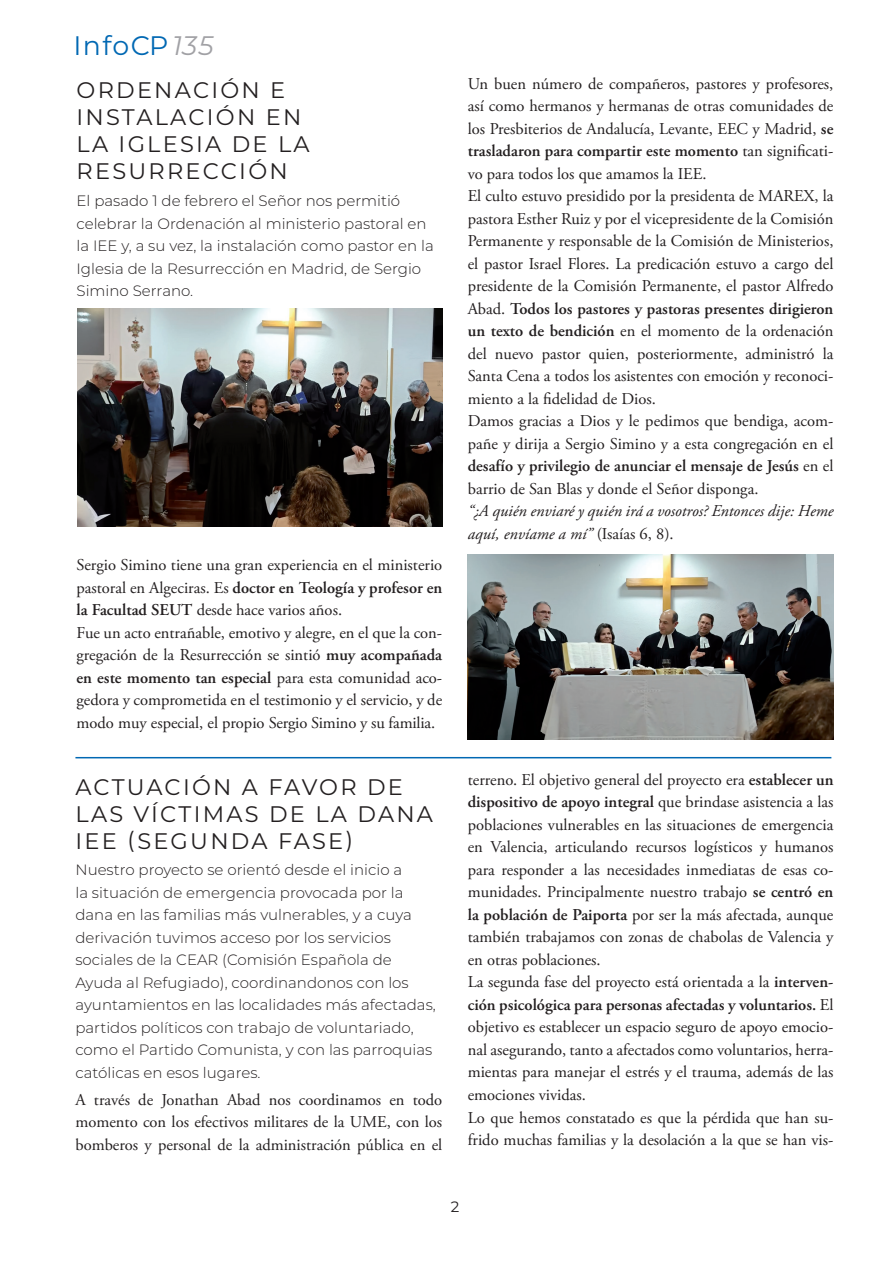
<style>
.page{position:relative;width:893px;height:1263px;background:#fff}
.page>*{position:absolute;margin:0;border:0;box-sizing:border-box;transform-origin:0 0}
.t1{font:26.85px "Montserrat";letter-spacing:.05em;color:#0168b3}
.t2{font:22.5px/27px "Montserrat";letter-spacing:.1em;color:#231f20}
.t3{font:16.5px/22.5px "Adobe Garamond Pro";color:#231f20}
.t4{font:italic 16.5px/22.5px "Adobe Garamond Pro";color:#231f20}
.t5{font:300 15px/22.5px "Montserrat";color:#231f20}
.t6{font:15px "Montserrat";color:#231f20}
.s1{font-style:italic;color:#a1a1a5}
.s2{font-weight:600}
.s3{font-style:normal}
</style>
<div class="page">
<hr style="left:75px;top:757px;width:756px;height:1px;background:#0168b3">
<img style="left:77px;top:309px;width:366px;height:218px">
<img style="left:468px;top:554px;width:365px;height:186px">
<h1 class="t1" style="left:73px;top:27px;width:142px">InfoCP<span class="s1">135</span></h1>
<h2 class="t2" style="left:77px;top:76px;width:235px">ORDENACIÓN E<br>INSTALACIÓN EN<br>LA IGLESIA DE LA<br>RESURRECCIÓN</h2>
<p class="t5" style="left:77px;top:189px;width:359px">El pasado 1 de febrero el Señor nos permitió celebrar la Ordenación al ministerio pastoral en la IEE y, a su vez, la instalación como pastor en la Iglesia de la Resurrección en Madrid, de Sergio Simino Serrano.</p>
<p class="t3" style="left:77px;top:554px;width:367px">Sergio Simino tiene una gran experiencia en el ministerio pastoral en Algeciras. Es <span class="s2">doctor en Teología y profesor en la Facultad SEUT</span> desde hace varios años.<br>Fue un acto entrañable, emotivo y alegre, en el que la con&shy;gregación de la Resurrección se sintió <span class="s2">muy acompañada en este momento tan especial</span> para esta comunidad aco&shy;gedora y comprometida en el testimonio y el servicio, y de modo muy especial, el propio Sergio Simino y su familia.</p>
<h2 class="t2" style="left:75px;top:772px;width:359px">ACTUACIÓN A FAVOR DE<br>LAS VÍCTIMAS DE LA DANA<br>IEE (SEGUNDA FASE)</h2>
<p class="t5" style="left:75px;top:858px;width:362px">Nuestro proyecto se orientó desde el inicio a<br>la situación de emergencia provocada por la dana en las familias más vulnerables, y a cuya derivación tuvimos acceso por los servicios sociales de la CEAR (Comisión Española de Ayuda al Refugiado), coordinandonos con los ayuntamientos en las localidades más afectadas, partidos políticos con trabajo de voluntariado, como el Partido Comunista, y con las parroquias católicas en esos lugares.</p>
<p class="t3" style="left:75px;top:1089px;width:368px;text-align:justify">A través de Jonathan Abad nos coordinamos en todo momento con los efectivos militares de la UME, con los bomberos y personal de la administración pública en el</p>
<p class="t3" style="left:468px;top:73px;width:367px">Un buen número de compañeros, pastores y profesores, así como hermanos y hermanas de otras comunidades de los Presbiterios de Andalucía, Levante, EEC y Madrid, <span class="s2">se trasladaron para compartir este momento</span> tan significati&shy;vo para todos los que amamos la IEE.<br>El culto estuvo presidido por la presidenta de MAREX, la pastora Esther Ruiz y por el vicepresidente de la Comisión Permanente y responsable de la Comisión de Ministerios, el pastor Israel Flores. La predicación estuvo a cargo del presidente de la Comisión Permanente, el pastor Alfredo Abad. <span class="s2">Todos los pastores y pastoras presentes dirigieron un texto de bendición</span> en el momento de la ordenación del nuevo pastor quien, posteriormente, administró la Santa Cena a todos los asistentes con emoción y reconoci&shy;miento a la fidelidad de Dios.<br>Damos gracias a Dios y le pedimos que bendiga, acom&shy;pañe y dirija a Sergio Simino y a esta congregación en el <span class="s2">desafío y privilegio de anunciar el mensaje de Jesús</span> en el barrio de San Blas y donde el Señor disponga.</p>
<p class="t4" style="left:468px;top:500px;width:367px">“¿A quién enviaré y quién irá a vosotros? Entonces dije: Heme aquí, envíame a mí” <span class="s3">(Isaías 6, 8).</span></p>
<p class="t3" style="left:468px;top:769px;width:367px">terreno. El objetivo general del proyecto era <span class="s2">establecer un dispositivo de apoyo integral</span> que brindase asistencia a las poblaciones vulnerables en las situaciones de emergencia en Valencia, articulando recursos logísticos y humanos para responder a las necesidades inmediatas de esas co&shy;munidades. Principalmente nuestro trabajo <span class="s2">se centró en la población de Paiporta</span> por ser la más afectada, aunque también trabajamos con zonas de chabolas de Valencia y en otras poblaciones.<br>La segunda fase del proyecto está orientada a la <span class="s2">interven&shy;ción psicológica para personas afectadas y voluntarios.</span> El objetivo es establecer un espacio seguro de apoyo emocio&shy;nal asegurando, tanto a afectados como voluntarios, herra&shy;mientas para manejar el estrés y el trauma, además de las emociones vividas.<br>Lo que hemos constatado es que la pérdida que han su&shy;frido muchas familias y la desolación a la que se han vis-</p>
<p class="t6" style="left:451px;top:1196px;width:10px">2</p>
</div>
